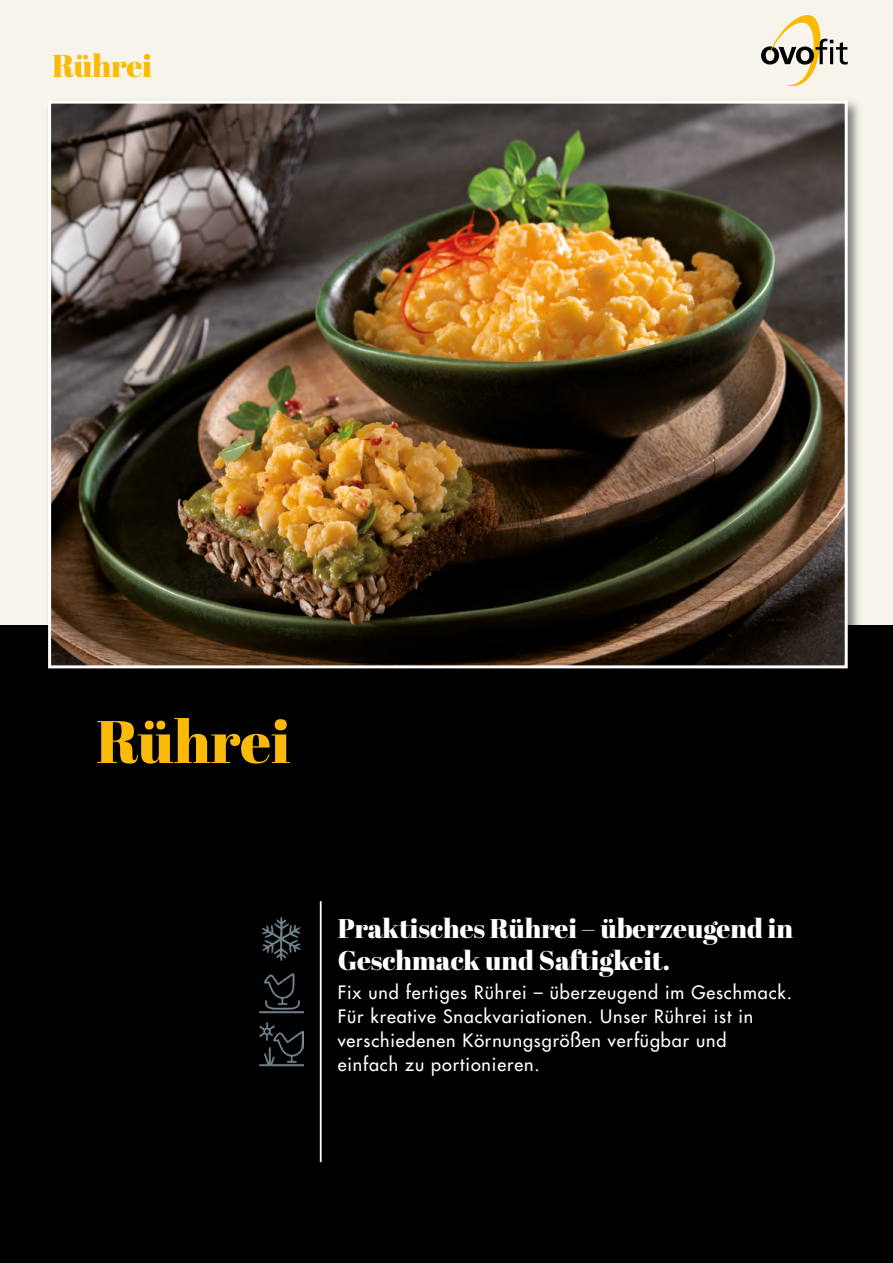
<style>
.page{position:relative;width:893px;height:1263px;background:#f7f4ec}
.page>*{position:absolute;margin:0;border:0;box-sizing:border-box;transform-origin:0 0}
.t1{font:60px "Abril Fatface";color:#faba09}
.t2{font:31.5px "Abril Fatface";letter-spacing:-.01em;color:#faba09}
.t3{font:27px/32.4px "Abril Fatface";color:#fff}
.t4{font:18px/24px "Futura";letter-spacing:.05em;color:#fff}
</style>
<div class="page">
<div style="left:0;top:625px;width:893px;height:638px;background:#000"></div>
<div style="left:45px;top:97px;width:817px;height:586px;background:#000;opacity:.5"></div>
<img style="left:52px;top:105px;width:792px;height:559px">
<div style="left:48px;top:101px;width:800px;height:567px;border:3px solid #fff"></div>
<hr style="left:320px;top:901px;width:2px;height:261px;background:#fff">
<svg style="left:761px;top:15px;width:87px;height:71px"></svg>
<img style="left:262px;top:917px;width:39px;height:44px">
<img style="left:259px;top:973px;width:45px;height:40px">
<img style="left:259px;top:1022px;width:45px;height:44px">
<h2 class="t2" style="left:52px;top:44px;width:102px">Rührei</h2>
<h1 class="t1" style="left:96px;top:699px;width:195px">Rührei</h1>
<h3 class="t3" style="left:338px;top:911px;width:457px">Praktisches Rührei – überzeugend in<br>Geschmack und Saftigkeit.</h3>
<p class="t4" style="left:338px;top:980px;width:456px">Fix und fertiges Rührei – überzeugend im Geschmack.<br>Für kreative Snackvariationen. Unser Rührei ist in verschiedenen Körnungsgrößen verfügbar und<br>einfach zu portionieren.</p>
</div>
